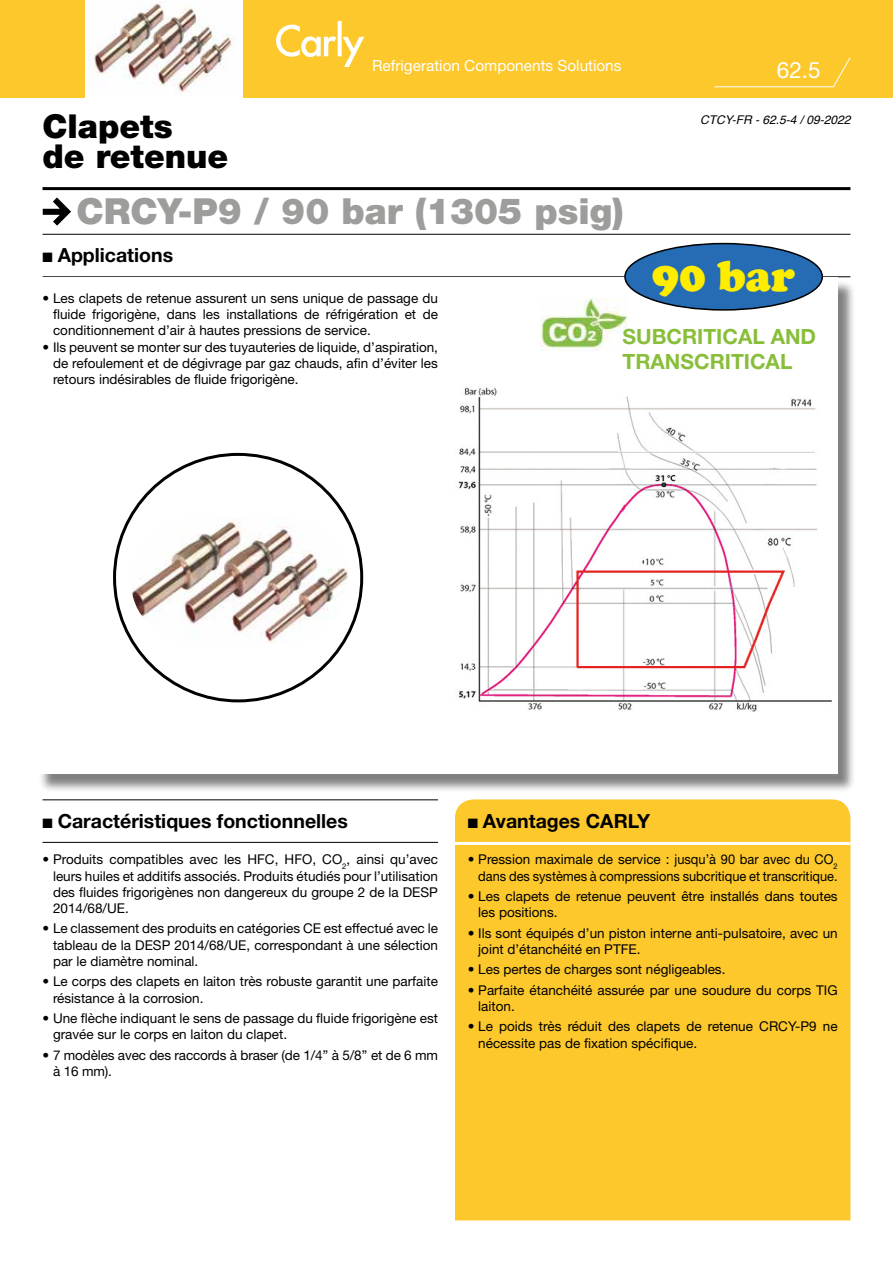
<style>
.page{position:relative;width:893px;height:1263px;background:#fff}
.page>*{position:absolute;margin:0;border:0;box-sizing:border-box;transform-origin:0 0}
.t1{font:900 45px "Cooper";color:#ffed00}
.t2{font:900 36px "Helvetica Neue LT Pro";color:#9d9d9c}
.t3{font:900 33px/30px "Helvetica Neue LT Pro";color:#000}
.t4{font:22.5px "Helvetica Neue LT Pro";color:#fff}
.t5{font:700 21px/25.2px "Helvetica Neue LT Pro";color:#89be3b}
.t6{font:700 19.5px "Helvetica Neue LT Pro";color:#000}
.t7{font:15.3px "Helvetica Neue LT Pro";color:#fff}
.t8{font:13.5px/16.2px "Helvetica Neue LT Pro";color:#000}
.t9{font:italic 12px "Helvetica";color:#000}
</style>
<div class="page">
<div style="left:0;top:0;width:893px;height:98px;background:#fdc82b"></div>
<div style="left:455px;top:799px;width:395px;height:421px;background:#fdc82b"></div>
<hr style="left:43px;top:187px;width:807px;height:3px;background:#000">
<hr style="left:43px;top:234px;width:807px;height:1px;background:#000">
<hr style="left:43px;top:276px;width:807px;height:1px;background:#000">
<hr style="left:43px;top:799px;width:395px;height:1px;background:#000">
<hr style="left:43px;top:842px;width:395px;height:1px;background:#000">
<hr style="left:455px;top:842px;width:395px;height:3px;background:#fff">
<div style="left:85px;top:0;width:157px;height:99px;background:#fff"></div>
<img style="left:276px;top:21px;width:88px;height:45px">
<svg style="left:714px;top:57px;width:137px;height:31px"></svg>
<svg style="left:43px;top:197px;width:28px;height:29px"></svg>
<img style="left:89px;top:1px;width:145px;height:94px">
<div style="left:39px;top:280px;width:817px;height:513px;background:#000;opacity:.5"></div>
<div style="left:36px;top:278px;width:802px;height:496px;background:#fff"></div>
<img style="left:540px;top:298px;width:87px;height:52px">
<div style="left:625px;top:244px;width:197px;height:66px;background:#256cb5;border-radius:50%"></div>
<div style="left:624px;top:243px;width:199px;height:68px;border:2px solid #000;border-radius:50%"></div>
<img style="left:458px;top:387px;width:374px;height:324px">
<img style="left:115px;top:454px;width:247px;height:247px;border-radius:123px">
<img style="left:131px;top:518px;width:218px;height:125px;border-radius:63px">
<p class="t7" style="left:372px;top:56px;width:251px">Refrigeration Components Solutions</p>
<h3 class="t4" style="left:777px;top:56px;width:45px">62.5</h3>
<h3 class="t3" style="left:43px;top:111px;width:187px">Clapets<br>de retenue</h3>
<p class="t9" style="left:700px;top:110px;width:152px">CTCY-FR - 62.5-4 / 09-2022</p>
<h2 class="t2" style="left:77px;top:190px;width:549px">CRCY-P9 / 90 bar (1305 psig)</h2>
<h3 class="t6" style="left:43px;top:243px;width:132px">■ Applications</h3>
<p class="t8" style="left:53px;top:290px;width:386px;text-align:justify;text-indent:-11px">• Les clapets de retenue assurent un sens unique de passage du fluide frigorigène, dans les installations de réfrigération et de conditionnement d’air à hautes pressions de service.</p>
<p class="t8" style="left:53px;top:338px;width:386px;text-align:justify;text-indent:-11px">• Ils peuvent se monter sur des tuyauteries de liquide, d’aspiration, de refoulement et de dégivrage par gaz chauds, afin d’éviter les retours indésirables de fluide frigorigène.</p>
<h1 class="t1" style="left:652px;top:250px;width:145px">90 bar</h1>
<h3 class="t5" style="left:622px;top:323px;width:195px">SUBCRITICAL AND<br>TRANSCRITICAL</h3>
<h3 class="t6" style="left:43px;top:809px;width:307px">■ Caractéristiques fonctionnelles</h3>
<h3 class="t6" style="left:468px;top:809px;width:184px">■ Avantages CARLY</h3>
<p class="t8" style="left:468px;top:851px;width:371px;text-align:right">• Pression maximale de service : jusqu’à 90 bar avec du CO<sub>2 </sub>dans des systèmes à compressions subcritique et transcritique.</p>
<p class="t8" style="left:478px;top:888px;width:361px;text-indent:-11px">• Les clapets de retenue peuvent être installés dans toutes les positions.</p>
<p class="t8" style="left:478px;top:924px;width:361px;text-indent:-11px">• Ils sont équipés d’un piston interne anti-pulsatoire, avec un joint d’étanchéité en PTFE.</p>
<p class="t8" style="left:468px;top:961px;width:259px">• Les pertes de charges sont négligeables.</p>
<p class="t8" style="left:478px;top:981px;width:361px;text-indent:-11px">• Parfaite étanchéité assurée par une soudure du corps TIG laiton.</p>
<p class="t8" style="left:478px;top:1018px;width:361px;text-indent:-11px">• Le poids très réduit des clapets de retenue CRCY-P9 ne nécessite pas de fixation spécifique.</p>
<p class="t8" style="left:53px;top:851px;width:386px;text-align:justify;text-indent:-11px">• Produits compatibles avec les HFC, HFO, CO<sub>2</sub>, ainsi qu’avec leurs huiles et additifs associés. Produits étudiés pour l’utilisation des fluides frigorigènes non dangereux du groupe 2 de la DESP 2014/68/UE.</p>
<p class="t8" style="left:53px;top:920px;width:386px;text-align:justify;text-indent:-11px">• Le classement des produits en catégories CE est effectué avec le tableau de la DESP 2014/68/UE, correspondant à une sélection par le diamètre nominal.</p>
<p class="t8" style="left:53px;top:973px;width:386px;text-indent:-11px">• Le corps des clapets en laiton très robuste garantit une parfaite résistance à la corrosion.</p>
<p class="t8" style="left:53px;top:1010px;width:386px;text-indent:-11px">• Une flèche indiquant le sens de passage du fluide frigorigène est gravée sur le corps en laiton du clapet.</p>
<p class="t8" style="left:53px;top:1046px;width:386px;text-indent:-11px">• 7 modèles avec des raccords à braser (de 1/4’’ à 5/8’’ et de 6 mm à 16 mm).</p>
</div>
